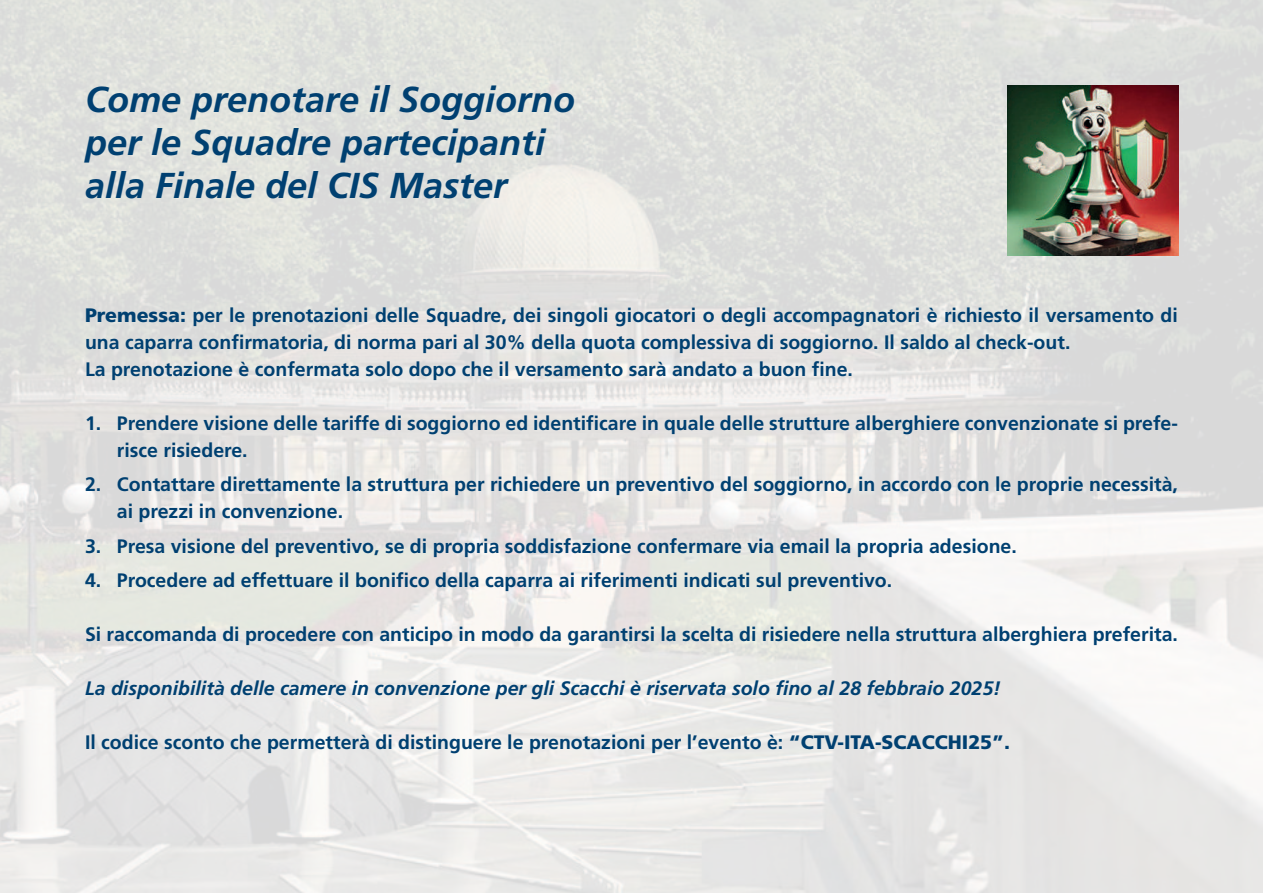
<style>
.page{position:relative;width:1263px;height:893px;background:#fff}
.page>*{position:absolute;margin:0;border:0;box-sizing:border-box;transform-origin:0 0}
.t1{font:italic 700 36px/43.2px "Frutiger LT Std";color:#004071}
.t2{font:700 19.5px/27px "Frutiger LT Std";color:#004071}
.t3{font:italic 700 19.5px "Frutiger LT Std";color:#004071}
.s1{font-weight:900}
</style>
<div class="page">
<img style="left:0;top:0;width:1263px;height:893px">
<img style="left:1008px;top:85px;width:170px;height:170px">
<h1 class="t1" style="left:85px;top:81px;width:492px">Come prenotare il Soggiorno per le Squadre partecipanti alla Finale del CIS Master</h1>
<p class="t2" style="left:85px;top:303px;width:1094px"><span class="s1">Premessa:</span> per le prenotazioni delle Squadre, dei singoli giocatori o degli accompagnatori è richiesto il versamento di una caparra confirmatoria, di norma pari al 30% della quota complessiva di soggiorno. Il saldo al check-out.<br>La prenotazione è confermata solo dopo che il versamento sarà andato a buon fine.</p>
<p class="t2" style="left:117px;top:411px;width:1062px;text-indent:-32px">1. Prendere visione delle tariffe di soggiorno ed identificare in quale delle strutture alberghiere convenzionate si prefe&shy;risce risiedere.</p>
<p class="t2" style="left:117px;top:472px;width:1062px;text-indent:-32px">2. Contattare direttamente la struttura per richiedere un preventivo del soggiorno, in accordo con le proprie necessità, ai prezzi in convenzione.</p>
<p class="t2" style="left:85px;top:534px;width:933px">3. Presa visione del preventivo, se di propria soddisfazione confermare via email la propria adesione.</p>
<p class="t2" style="left:85px;top:568px;width:809px">4. Procedere ad effettuare il bonifico della caparra ai riferimenti indicati sul preventivo.</p>
<p class="t2" style="left:85px;top:622px;width:1094px">Si raccomanda di procedere con anticipo in modo da garantirsi la scelta di risiedere nella struttura alberghiera preferita.</p>
<p class="t3" style="left:85px;top:680px;width:917px">La disponibilità delle camere in convenzione per gli Scacchi è riservata solo fino al 28 febbraio 2025!</p>
<p class="t2" style="left:85px;top:730px;width:926px">Il codice sconto che permetterà di distinguere le prenotazioni per l’evento è: <span class="s1">“CTV-ITA-SCACCHI25”.</span></p>
</div>
